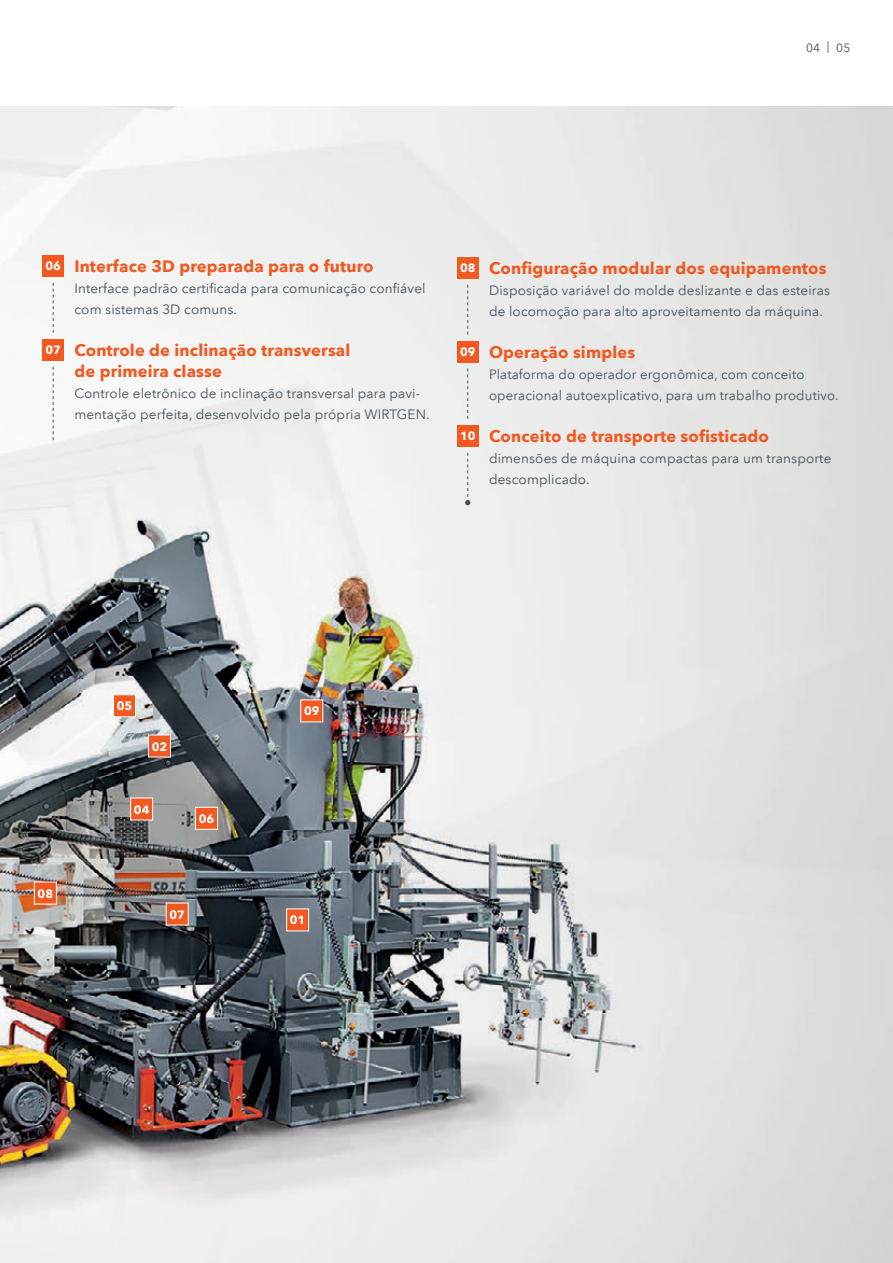
<style>
.page{position:relative;width:893px;height:1263px;background:#fff}
.page>*{position:absolute;margin:0;border:0;box-sizing:border-box;transform-origin:0 0}
.t1{font:700 16.5px/21px "Avenir Next LT Pro";letter-spacing:.01em;color:#f15921}
.t2{font:13.5px/21px "Avenir Next LT Pro";letter-spacing:.01em;color:#41525c}
.t3{font:700 12px "Avenir Next LT Pro";color:#fff}
.t4{font:12px "Avenir Next LT Pro";color:#41525c}
</style>
<div class="page">
<img style="left:0;top:106px;width:893px;height:1157px">
<div style="left:43px;top:255px;width:21px;height:21px;background:#f15921"></div>
<svg style="left:53px;top:283px;width:1px;height:50px"></svg>
<div style="left:43px;top:339px;width:21px;height:21px;background:#f15921"></div>
<svg style="left:53px;top:367px;width:1px;height:73px"></svg>
<div style="left:457px;top:257px;width:21px;height:21px;background:#f15921"></div>
<svg style="left:467px;top:285px;width:1px;height:50px"></svg>
<div style="left:457px;top:341px;width:21px;height:21px;background:#f15921"></div>
<svg style="left:467px;top:369px;width:1px;height:50px"></svg>
<div style="left:457px;top:425px;width:21px;height:21px;background:#f15921"></div>
<svg style="left:465px;top:453px;width:5px;height:52px"></svg>
<svg style="left:286px;top:908px;width:23px;height:24px"></svg>
<svg style="left:300px;top:699px;width:24px;height:24px"></svg>
<svg style="left:34px;top:881px;width:23px;height:24px"></svg>
<svg style="left:165px;top:902px;width:24px;height:24px"></svg>
<svg style="left:195px;top:806px;width:23px;height:24px"></svg>
<svg style="left:130px;top:797px;width:23px;height:24px"></svg>
<svg style="left:113px;top:694px;width:23px;height:23px"></svg>
<svg style="left:148px;top:734px;width:23px;height:24px"></svg>
<p class="t4" style="left:806px;top:40px;width:46px">04 | 05</p>
<p class="t3" style="left:45px;top:259px;width:17px">06</p>
<p class="t3" style="left:45px;top:343px;width:17px">07</p>
<p class="t1" style="left:74px;top:255px;width:301px">Interface 3D preparada para o futuro</p>
<p class="t2" style="left:74px;top:278px;width:353px">Interface padrão certificada para comunicação confiável com sistemas 3D comuns.</p>
<p class="t1" style="left:74px;top:339px;width:277px">Controle de inclinação transversal de primeira classe</p>
<p class="t2" style="left:74px;top:383px;width:357px">Controle eletrônico de inclinação transversal para pavi&shy;mentação perfeita, desenvolvido pela própria WIRTGEN.</p>
<p class="t3" style="left:460px;top:261px;width:17px">08</p>
<p class="t3" style="left:460px;top:345px;width:17px">09</p>
<p class="t3" style="left:460px;top:429px;width:17px">10</p>
<p class="t1" style="left:489px;top:257px;width:339px">Configuração modular dos equipamentos</p>
<p class="t2" style="left:489px;top:280px;width:343px">Disposição variável do molde deslizante e das esteiras de locomoção para alto aproveitamento da máquina.</p>
<p class="t1" style="left:489px;top:341px;width:148px">Operação simples</p>
<p class="t2" style="left:489px;top:364px;width:351px">Plataforma do operador ergonômica, com conceito operacional autoexplicativo, para um trabalho produtivo.</p>
<p class="t1" style="left:489px;top:425px;width:282px">Conceito de transporte sofisticado</p>
<p class="t2" style="left:489px;top:448px;width:344px">dimensões de máquina compactas para um transporte descomplicado.</p>
<p class="t3" style="left:38px;top:886px;width:17px">08</p>
<p class="t3" style="left:117px;top:699px;width:17px">05</p>
<p class="t3" style="left:152px;top:739px;width:17px">02</p>
<p class="t3" style="left:134px;top:802px;width:17px">04</p>
<p class="t3" style="left:199px;top:811px;width:17px">06</p>
<p class="t3" style="left:169px;top:907px;width:17px">07</p>
<p class="t3" style="left:304px;top:704px;width:17px">09</p>
<p class="t3" style="left:290px;top:913px;width:17px">01</p>
</div>
